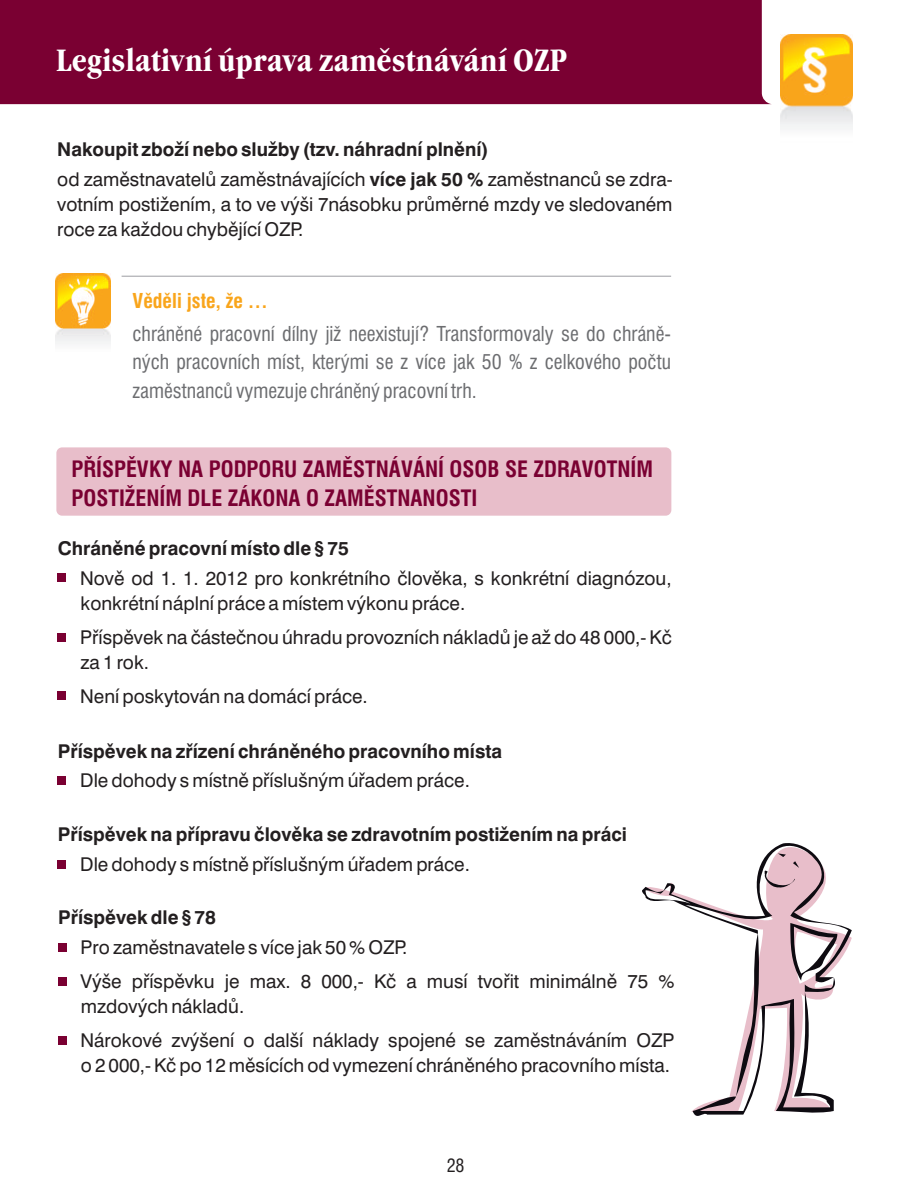
<style>
.page{position:relative;width:908px;height:1191px;background:#fff}
.page>*{position:absolute;margin:0;border:0;box-sizing:border-box;transform-origin:0 0}
.t1{font:700 condensed 32px "Garamond Itc TEE";color:#fff}
.t2{font:700 condensed 22px/29px "Swiss 721 AT";color:#7a0032}
.t3{font:condensed 20px/28.8px "Swiss 721 AT";color:#6c6d70;text-align:justify}
.t4{font:700 condensed 20px "Swiss 721 AT";color:#f9a51b}
.t5{font:19px/25px "Swiss 721 AT";color:#231f20}
.t6{font:700 19px/29.6px "Swiss 721 AT";color:#231f20}
.t7{font:condensed 18px "Swiss 721 AT";color:#231f20}
.s1{font-weight:400}
</style>
<div class="page">
<hr style="left:121px;top:276px;width:549px;height:1px;background:#a8a9ad">
<div style="left:56px;top:447px;width:615px;height:68px;background:#e8beca;border-radius:6px"></div>
<div style="left:58px;top:573px;width:8px;height:8px;background:#7a0032"></div>
<div style="left:58px;top:633px;width:8px;height:8px;background:#7a0032"></div>
<div style="left:58px;top:691px;width:8px;height:9px;background:#7a0032"></div>
<div style="left:58px;top:776px;width:8px;height:9px;background:#7a0032"></div>
<div style="left:58px;top:860px;width:8px;height:9px;background:#7a0032"></div>
<div style="left:58px;top:942px;width:9px;height:9px;background:#7a0032"></div>
<div style="left:58px;top:977px;width:9px;height:9px;background:#7a0032"></div>
<div style="left:58px;top:1036px;width:9px;height:8px;background:#7a0032"></div>
<div style="left:0;top:0;width:771px;height:104px;background:#7a0032"></div>
<img style="left:780px;top:34px;width:72px;height:95px">
<img style="left:56px;top:274px;width:55px;height:70px">
<svg style="left:642px;top:843px;width:209px;height:273px"></svg>
<svg style="left:758px;top:853px;width:40px;height:39px"></svg>
<h1 class="t1" style="left:56px;top:41px;width:512px">Legislativní úprava zaměstnávání OZP</h1>
<p class="t6" style="left:57px;top:136px;width:616px">Nakoupit zboží nebo služby (tzv. náhradní plnění)<br><span class="s1">od zaměstnavatelů zaměstnávajících</span> více jak 50 % <span class="s1">zaměstnanců se zdra-</span></p>
<p class="t5" style="left:57px;top:193px;width:616px">votním postižením, a to ve výši 7násobku průměrné mzdy ve sledovaném roce za každou chybějící OZP.</p>
<p class="t4" style="left:132px;top:293px;width:137px">Věděli jste, že …</p>
<p class="t3" style="left:132px;top:321px;width:540px">chráněné pracovní dílny již neexistují? Transformovaly se do chráně&shy;ných pracovních míst, kterými se z více jak 50 % z celkového počtu zaměstnanců vymezuje chráněný pracovní trh.</p>
<p class="t2" style="left:71px;top:456px;width:583px">PŘÍSPĚVKY NA PODPORU ZAMĚSTNÁVÁNÍ OSOB SE ZDRAVOTNÍM<br>POSTIŽENÍM DLE ZÁKONA O ZAMĚSTNANOSTI</p>
<p class="t6" style="left:58px;top:535px;width:292px">Chráněné pracovní místo dle § 75</p>
<p class="t5" style="left:80px;top:567px;width:592px">Nově od 1. 1. 2012 pro konkrétního člověka, s konkrétní diagnózou, konkrétní náplní práce a místem výkonu práce.</p>
<p class="t5" style="left:80px;top:627px;width:592px">Příspěvek na částečnou úhradu provozních nákladů je až do 48 000,- Kč za 1 rok.</p>
<p class="t5" style="left:80px;top:686px;width:289px">Není poskytován na domácí práce.</p>
<p class="t6" style="left:58px;top:738px;width:446px">Příspěvek na zřízení chráněného pracovního místa</p>
<p class="t5" style="left:80px;top:770px;width:391px">Dle dohody s místně příslušným úřadem práce.</p>
<p class="t6" style="left:58px;top:821px;width:570px">Příspěvek na přípravu člověka se zdravotním postižením na práci</p>
<p class="t5" style="left:80px;top:853px;width:391px">Dle dohody s místně příslušným úřadem práce.</p>
<p class="t6" style="left:58px;top:904px;width:159px">Příspěvek dle § 78</p>
<p class="t5" style="left:80px;top:931px;width:595px;line-height:34.2px">Pro zaměstnavatele s více jak 50 % OZP.<br>Výše příspěvku je max. 8 000,- Kč a musí tvořit minimálně 75 %</p>
<p class="t5" style="left:80px;top:991px;width:595px;line-height:34.2px">mzdových nákladů.<br>Nárokové zvýšení o další náklady spojené se zaměstnáváním OZP</p>
<p class="t5" style="left:81px;top:1054px;width:590px">o 2 000,- Kč po 12 měsících od vymezení chráněného pracovního místa.</p>
<p class="t7" style="left:446px;top:1158px;width:19px">28</p>
</div>
